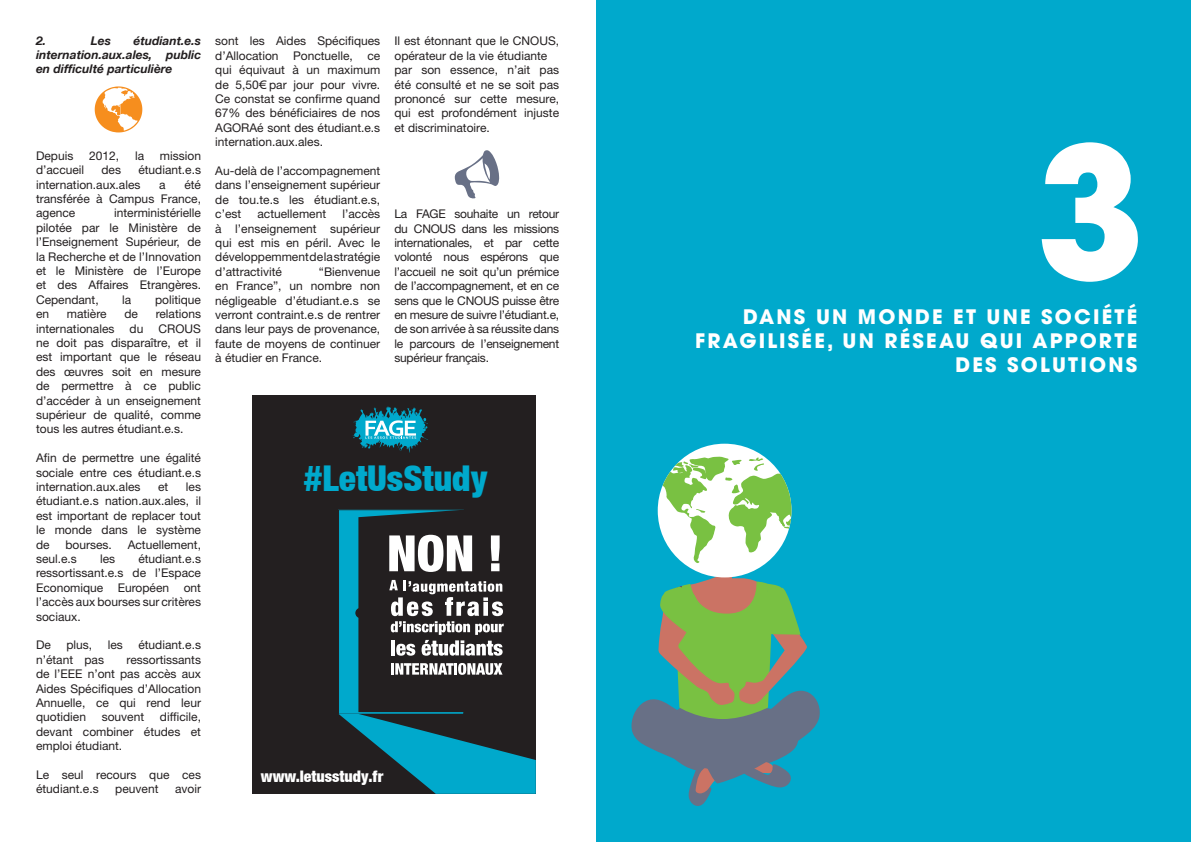
<style>
.page{position:relative;width:1191px;height:842px;background:#fff}
.page>*{position:absolute;margin:0;border:0;box-sizing:border-box;transform-origin:0 0}
.t1{font:900 condensed 50.1px "Helvetica Neue LT";color:#fff}
.t2{font:900 condensed 35.6px "Helvetica Neue LT";color:#00a9cc}
.t3{font:700 20px/24px "Avant Garde LT";letter-spacing:.11em;color:#fff;text-align:right}
.t4{font:900 condensed 15.9px "Helvetica Neue LT";color:#fff}
.t5{font:12px/14.4px "Helvetica Neue";color:#231f20;text-align:justify}
.t6{font:italic 700 12px/14.4px "Helvetica Neue LT";color:#231f20;text-align:justify}
</style>
<div class="page">
<div style="left:596px;top:1px;width:595px;height:841px;background:#00a9cc"></div>
<svg style="left:1041px;top:142px;width:96px;height:140px"></svg>
<div style="left:657px;top:444px;width:134px;height:134px;background:#fff;border-radius:50%"></div>
<svg style="left:631px;top:456px;width:189px;height:350px"></svg>
<svg style="left:95px;top:86px;width:47px;height:46px"></svg>
<svg style="left:455px;top:150px;width:44px;height:48px"></svg>
<div style="left:255px;top:397px;width:279px;height:395px;background:#231f20"></div>
<svg style="left:352px;top:406px;width:76px;height:47px;background:#2c7a8b"></svg>
<svg style="left:338px;top:510px;width:198px;height:284px;background:#2a4b54"></svg>
<p class="t6" style="left:36px;top:33px;width:166px;text-indent:97px">étudiant.e.s internation.aux.ales, public en difficulté particulière</p>
<p class="t6" style="left:36px;top:33px;width:12px">2.</p>
<p class="t6" style="left:91px;top:33px;width:22px">Les</p>
<p class="t5" style="left:36px;top:148px;width:39px">Depuis</p>
<p class="t5" style="left:89px;top:148px;width:32px">2012,</p>
<p class="t5" style="left:135px;top:148px;width:11px">la</p>
<p class="t5" style="left:160px;top:148px;width:43px">mission</p>
<p class="t5" style="left:36px;top:163px;width:50px">d’accueil</p>
<p class="t5" style="left:101px;top:163px;width:21px">des</p>
<p class="t5" style="left:36px;top:163px;width:166px;text-indent:102px">étudiant.e.s internation.aux.ales</p>
<p class="t5" style="left:36px;top:177px;width:166px;text-indent:148px">été transférée à Campus France, agence</p>
<p class="t5" style="left:159px;top:177px;width:8px">a</p>
<p class="t5" style="left:36px;top:206px;width:166px;text-indent:78px">interministérielle pilotée par le Ministère de l’Enseignement Supérieur, de la Recherche et de l’Innovation et le Ministère de l’Europe et des Affaires Etrangères.<br>Cependant,</p>
<p class="t5" style="left:122px;top:292px;width:11px">la</p>
<p class="t5" style="left:155px;top:292px;width:48px">politique</p>
<p class="t5" style="left:36px;top:307px;width:15px">en</p>
<p class="t5" style="left:67px;top:307px;width:41px">matière</p>
<p class="t5" style="left:124px;top:307px;width:15px">de</p>
<p class="t5" style="left:156px;top:307px;width:47px">relations</p>
<p class="t5" style="left:36px;top:321px;width:80px">internationales</p>
<p class="t5" style="left:130px;top:321px;width:15px">du</p>
<p class="t5" style="left:36px;top:321px;width:166px;text-indent:123px">CROUS ne doit pas disparaître, et il est important que le réseau des œuvres soit en mesure de permettre à ce public d’accéder à un enseignement supérieur de qualité, comme tous les autres étudiant.e.s.</p>
<p class="t5" style="left:36px;top:451px;width:166px">Afin de permettre une égalité sociale entre ces étudiant.e.s internation.aux.ales</p>
<p class="t5" style="left:36px;top:479px;width:166px;text-indent:150px">les étudiant.e.s nation.aux.ales, il est important de replacer tout le monde dans le système de</p>
<p class="t5" style="left:158px;top:479px;width:12px">et</p>
<p class="t5" style="left:65px;top:537px;width:48px">bourses.</p>
<p class="t5" style="left:128px;top:537px;width:75px">Actuellement,</p>
<p class="t5" style="left:36px;top:551px;width:42px">seul.e.s</p>
<p class="t5" style="left:100px;top:551px;width:17px">les</p>
<p class="t5" style="left:36px;top:551px;width:166px;text-indent:102px">étudiant.e.s ressortissant.e.s de l’Espace Economique Européen ont l’accès aux bourses sur critères sociaux.</p>
<p class="t5" style="left:36px;top:638px;width:16px">De</p>
<p class="t5" style="left:66px;top:638px;width:27px">plus,</p>
<p class="t5" style="left:108px;top:638px;width:17px">les</p>
<p class="t5" style="left:138px;top:638px;width:64px">étudiant.e.s</p>
<p class="t5" style="left:36px;top:652px;width:69px">n’étant pas</p>
<p class="t5" style="left:36px;top:652px;width:166px;text-indent:91px">ressortissants de l’EEE n’ont pas accès aux Aides Spécifiques d’Allocation Annuelle, ce qui rend leur quotidien</p>
<p class="t5" style="left:36px;top:710px;width:166px;text-indent:124px">difficile, devant combiner études et emploi étudiant.</p>
<p class="t5" style="left:36px;top:767px;width:166px">Le seul recours que ces étudiant.e.s</p>
<p class="t5" style="left:102px;top:710px;width:44px">souvent</p>
<p class="t5" style="left:115px;top:782px;width:45px">peuvent</p>
<p class="t5" style="left:175px;top:782px;width:27px">avoir</p>
<p class="t5" style="left:215px;top:34px;width:167px">sont les Aides Spécifiques d’Allocation Ponctuelle, ce qui équivaut à un maximum de 5,50€ par jour pour vivre.<br>Ce constat se confirme quand 67% des bénéficiaires de nos AGORAé sont des étudiant.e.s internation.aux.ales.</p>
<p class="t5" style="left:215px;top:163px;width:166px">Au-delà de l’accompagnement dans l’enseignement supérieur de tou.te.s les étudiant.e.s, c’est</p>
<p class="t5" style="left:215px;top:207px;width:166px;text-indent:127px">l’accès à l’enseignement supérieur qui est mis en péril. Avec le développemment de la stratégie d’attractivité</p>
<p class="t5" style="left:257px;top:207px;width:70px">actuellement</p>
<p class="t5" style="left:215px;top:264px;width:166px;text-indent:104px">“Bienvenue en France”, un nombre non négligeable d’étudiant.e.s se verront contraint.e.s de rentrer dans leur pays de provenance, faute de moyens de continuer à étudier en France.</p>
<p class="t5" style="left:394px;top:34px;width:166px;text-align:left">Il est étonnant que le CNOUS, opérateur de la vie étudiante par son essence, n’ait pas été consulté et ne se soit pas prononcé sur cette mesure, qui est profondément injuste et discriminatoire.</p>
<p class="t5" style="left:394px;top:207px;width:166px">La FAGE souhaite un retour du CNOUS dans les missions internationales, et par cette volonté nous espérons que l’accueil ne soit qu’un prémice de l’accompagnement, et en ce sens que le CNOUS puisse être en mesure de suivre l’étudiant.e, de son arrivée à sa réussite dans le parcours de l’enseignement supérieur français.</p>
<h2 class="t2" style="left:304px;top:457px;width:185px">#LetUsStudy</h2>
<h1 class="t1" style="left:387px;top:522px;width:118px">NON !</h1>
<h3 class="t4" style="left:261px;top:766px;width:124px">www.letusstudy.fr</h3>
<h3 class="t3" style="left:695px;top:305px;width:443px">DANS UN MONDE ET UNE SOCIÉTÉ<br>FRAGILISÉE, UN RÉSEAU QUI APPORTE<br>DES SOLUTIONS</h3>
</div>
